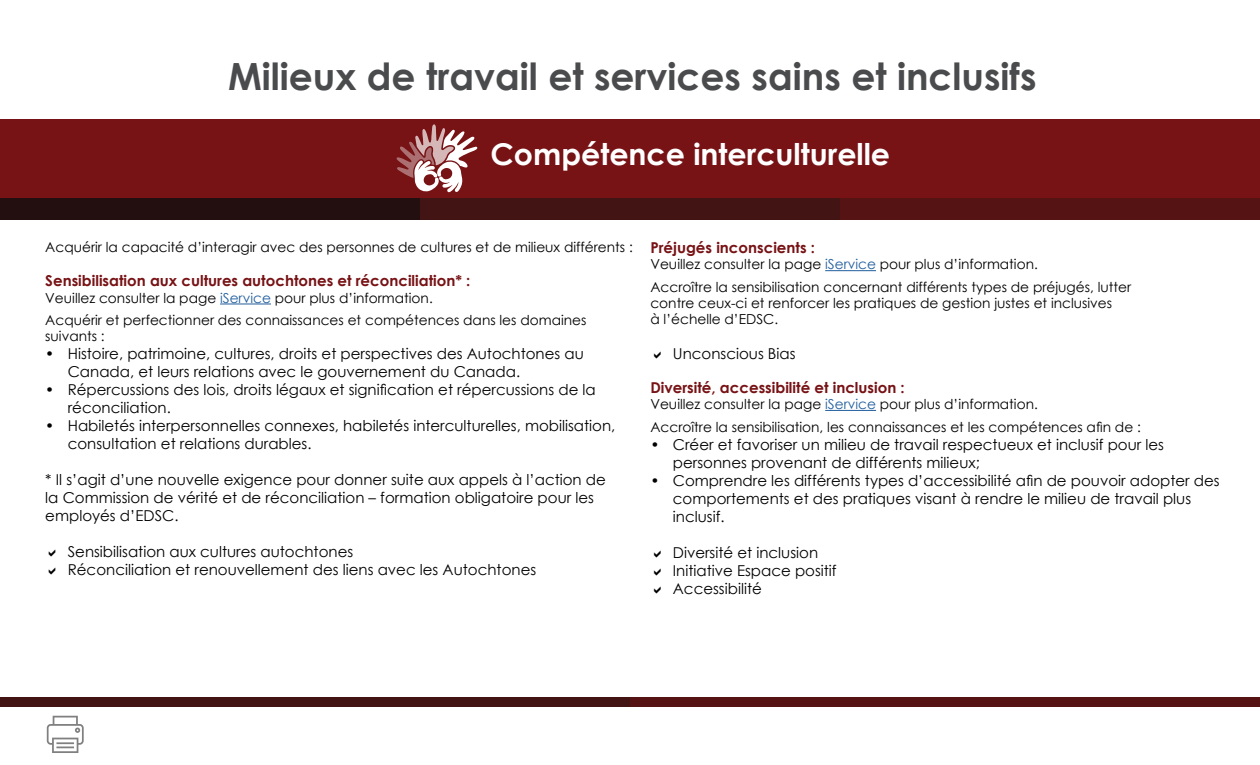
<style>
.page{position:relative;width:1260px;height:765px;background:#fff}
.page>*{position:absolute;margin:0;border:0;box-sizing:border-box;transform-origin:0 0}
.titre_H2{font:700 37.5px "Century Gothic";color:#4a4b4d}
.Titre_blanc_H3{font:700 30px "Century Gothic";color:#fff}
.t1{font:15px/18px "Century Gothic";color:#000}
.H4-3{font:700 15px "Century Gothic";color:#771215}
.t2{font:13.75px/16.2px "Century Gothic";color:#000}
.s1{color:#215e9e}
</style>
<div class="page">
<svg style="left:47px;top:716px;width:37px;height:37px"></svg>
<div style="left:0;top:119px;width:1260px;height:101px;background:#771215"></div>
<div style="left:0;top:198px;width:420px;height:22px;background:#240f10"></div>
<div style="left:420px;top:198px;width:420px;height:22px;background:#421413"></div>
<div style="left:840px;top:198px;width:420px;height:22px;background:#551314"></div>
<div style="left:0;top:698px;width:631px;height:9px;background:#421413"></div>
<div style="left:630px;top:698px;width:630px;height:9px;background:#551314"></div>
<hr style="left:220px;top:304px;width:51px;height:1px;background:#215e9e">
<hr style="left:825px;top:270px;width:51px;height:1px;background:#215e9e">
<hr style="left:825px;top:410px;width:51px;height:1px;background:#215e9e">
<svg style="left:397px;top:124px;width:80px;height:68px"></svg>
<h2 class="titre_H2" style="left:228px;top:48px;width:810px">Milieux de travail et services sains et inclusifs</h2>
<h3 class="Titre_blanc_H3" style="left:491px;top:132px;width:401px">Compétence interculturelle</h3>
<p class="t2" style="left:45px;top:239px;width:589px">Acquérir la capacité d’interagir avec des personnes de cultures et de milieux différents :</p>
<h4 class="H4-3" style="left:45px;top:270px;width:427px">Sensibilisation aux cultures autochtones et réconciliation* :</h4>
<p class="t2" style="left:45px;top:289px;width:389px">Veuillez consulter la page <span class="s1">iService</span> pour plus d’information.</p>
<p class="t2" style="left:45px;top:312px;width:543px">Acquérir et perfectionner des connaissances et compétences dans les domaines suivants :</p>
<p class="t1" style="left:68px;top:345px;width:518px;text-indent:-22px">• Histoire, patrimoine, cultures, droits et perspectives des Autochtones au<br>Canada, et leurs relations avec le gouvernement du Canada.</p>
<p class="t1" style="left:68px;top:381px;width:530px;text-indent:-22px">• Répercussions des lois, droits légaux et signification et répercussions de la réconciliation.</p>
<p class="t1" style="left:68px;top:417px;width:549px;text-indent:-22px">• Habiletés interpersonnelles connexes, habiletés interculturelles, mobilisation, consultation et relations durables.</p>
<p class="t1" style="left:45px;top:471px;width:562px">* Il s’agit d’une nouvelle exigence pour donner suite aux appels à l’action de la Commission de vérité et de réconciliation – formation obligatoire pour les employés d’EDSC.</p>
<p class="t1" style="left:68px;top:543px;width:287px">Sensibilisation aux cultures autochtones</p>
<p class="t1" style="left:68px;top:561px;width:470px">Réconciliation et renouvellement des liens avec les Autochtones</p>
<h4 class="H4-3" style="left:650px;top:236px;width:166px">Préjugés inconscients :</h4>
<p class="t2" style="left:650px;top:256px;width:389px">Veuillez consulter la page <span class="s1">iService</span> pour plus d’information.</p>
<p class="t2" style="left:650px;top:279px;width:482px">Accroître la sensibilisation concernant différents types de préjugés, lutter</p>
<p class="t2" style="left:650px;top:295px;width:463px">contre ceux-ci et renforcer les pratiques de gestion justes et inclusives</p>
<p class="t2" style="left:650px;top:311px;width:129px">à l’échelle d’EDSC.</p>
<p class="t1" style="left:673px;top:344px;width:124px">Unconscious Bias</p>
<h4 class="H4-3" style="left:650px;top:376px;width:256px">Diversité, accessibilité et inclusion :</h4>
<p class="t2" style="left:650px;top:396px;width:389px">Veuillez consulter la page <span class="s1">iService</span> pour plus d’information.</p>
<p class="t2" style="left:650px;top:418px;width:492px">Accroître la sensibilisation, les connaissances et les compétences afin de :</p>
<p class="t1" style="left:673px;top:435px;width:493px;text-indent:-22px">• Créer et favoriser un milieu de travail respectueux et inclusif pour les personnes provenant de différents milieux;</p>
<p class="t1" style="left:673px;top:471px;width:548px;text-indent:-22px">• Comprendre les différents types d’accessibilité afin de pouvoir adopter des comportements et des pratiques visant à rendre le milieu de travail plus inclusif.</p>
<p class="t1" style="left:673px;top:543px;width:147px">Diversité et inclusion</p>
<p class="t1" style="left:673px;top:561px;width:165px">Initiative Espace positif</p>
<p class="t1" style="left:673px;top:579px;width:90px">Accessibilité</p>
</div>
